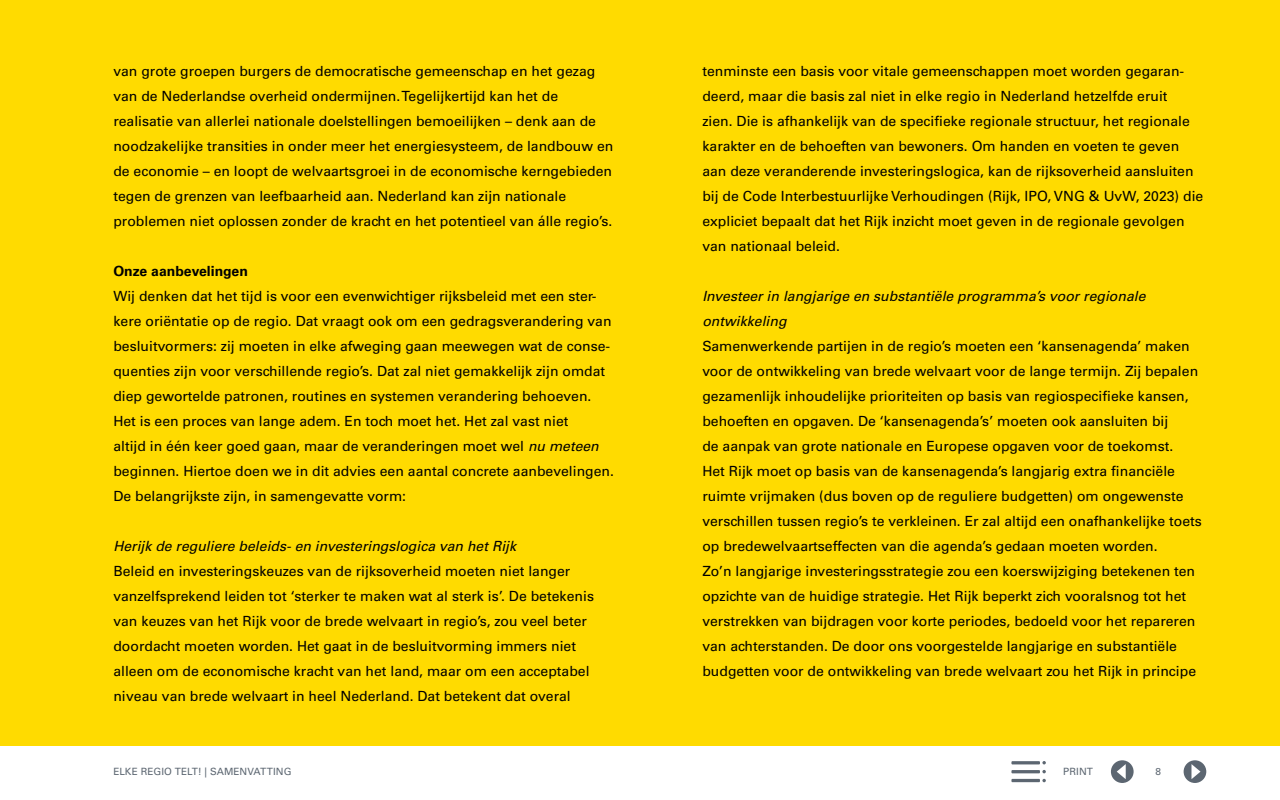
<style>
.page{position:relative;width:1280px;height:800px;background:#fff}
.page>*{position:absolute;margin:0;border:0;box-sizing:border-box;transform-origin:0 0}
.platte_tekst__P{font:14px/25px "Univers LT Std";color:#000}
.Alineakop_cursief__H{font:italic 14px/25px "Univers LT Std";color:#000}
.Alinea_kop_vet__H2{font:700 14px "Univers LT Std";color:#000}
.t1{font:10px "Univers LT Std";letter-spacing:.005em;color:#5c6671}
.s1{font-style:italic}
</style>
<div class="page">
<div style="left:0;top:0;width:1280px;height:746px;background:#ffdb00"></div>
<div style="left:1111px;top:760px;width:23px;height:23px;background:#5c6671;border-radius:50%"></div>
<svg style="left:1117px;top:764px;width:9px;height:15px"></svg>
<div style="left:1184px;top:760px;width:22px;height:23px;background:#5c6671;border-radius:50%"></div>
<svg style="left:1191px;top:764px;width:10px;height:15px"></svg>
<svg style="left:1042px;top:779px;width:4px;height:3px"></svg>
<hr style="left:1011px;top:779px;width:29px;height:3px;background:#5c6671">
<hr style="left:1011px;top:770px;width:29px;height:3px;background:#5c6671">
<svg style="left:1042px;top:770px;width:4px;height:3px"></svg>
<hr style="left:1011px;top:761px;width:29px;height:3px;background:#5c6671">
<svg style="left:1042px;top:761px;width:4px;height:3px"></svg>
<p class="platte_tekst__P" style="left:113px;top:59px;width:501px">van grote groepen burgers de democratische gemeenschap en het gezag van de Nederlandse overheid ondermijnen. Tegelijkertijd kan het de realisatie van allerlei nationale doelstellingen bemoeilijken – denk aan de noodzakelijke transities in onder meer het energiesysteem, de landbouw en de economie – en loopt de welvaartsgroei in de economische kerngebieden tegen de grenzen van leefbaarheid aan. Nederland kan zijn nationale problemen niet oplossen zonder de kracht en het potentieel van álle regio’s.</p>
<h2 class="Alinea_kop_vet__H2" style="left:113px;top:263px;width:136px">Onze aanbevelingen</h2>
<p class="platte_tekst__P" style="left:113px;top:284px;width:502px">Wij denken dat het tijd is voor een evenwichtiger rijksbeleid met een ster&shy;kere oriëntatie op de regio. Dat vraagt ook om een gedragsverandering van besluitvormers: zij moeten in elke afweging gaan meewegen wat de conse&shy;quenties zijn voor verschillende regio’s. Dat zal niet gemakkelijk zijn omdat diep gewortelde patronen, routines en systemen verandering behoeven.<br>Het is een proces van lange adem. En toch moet het. Het zal vast niet<br>altijd in één keer goed gaan, maar de veranderingen moet wel <span class="s1">nu meteen </span>beginnen. Hiertoe doen we in dit advies een aantal concrete aanbevelingen.<br>De belangrijkste zijn, in samengevatte vorm:</p>
<h3 class="Alineakop_cursief__H" style="left:113px;top:534px;width:404px">Herijk de reguliere beleids- en investeringslogica van het Rijk</h3>
<p class="platte_tekst__P" style="left:113px;top:559px;width:482px">Beleid en investeringskeuzes van de rijksoverheid moeten niet langer vanzelfsprekend leiden tot ‘sterker te maken wat al sterk is’. De betekenis van keuzes van het Rijk voor de brede welvaart in regio’s, zou veel beter doordacht moeten worden. Het gaat in de besluitvorming immers niet alleen om de economische kracht van het land, maar om een acceptabel niveau van brede welvaart in heel Nederland. Dat betekent dat overal</p>
<p class="platte_tekst__P" style="left:702px;top:59px;width:503px">tenminste een basis voor vitale gemeenschappen moet worden gegaran&shy;deerd, maar die basis zal niet in elke regio in Nederland hetzelfde eruit<br>zien. Die is afhankelijk van de specifieke regionale structuur, het regionale karakter en de behoeften van bewoners. Om handen en voeten te geven aan deze veranderende investeringslogica, kan de rijksoverheid aansluiten bij de Code Interbestuurlijke Verhoudingen (Rijk, IPO, VNG &amp; UvW, 2023) die expliciet bepaalt dat het Rijk inzicht moet geven in de regionale gevolgen van nationaal beleid.</p>
<h3 class="Alineakop_cursief__H" style="left:702px;top:284px;width:445px">Investeer in langjarige en substantiële programma’s voor regionale ontwikkeling</h3>
<p class="platte_tekst__P" style="left:702px;top:334px;width:501px">Samenwerkende partijen in de regio’s moeten een ‘kansenagenda’ maken voor de ontwikkeling van brede welvaart voor de lange termijn. Zij bepalen gezamenlijk inhoudelijke prioriteiten op basis van regiospecifieke kansen, behoeften en opgaven. De ‘kansenagenda’s’ moeten ook aansluiten bij<br>de aanpak van grote nationale en Europese opgaven voor de toekomst.<br>Het Rijk moet op basis van de kansenagenda’s langjarig extra financiële ruimte vrijmaken (dus boven op de reguliere budgetten) om ongewenste verschillen tussen regio’s te verkleinen. Er zal altijd een onafhankelijke toets op bredewelvaartseffecten van die agenda’s gedaan moeten worden.</p>
<p class="platte_tekst__P" style="left:702px;top:559px;width:495px">Zo’n langjarige investeringsstrategie zou een koerswijziging betekenen ten opzichte van de huidige strategie. Het Rijk beperkt zich vooralsnog tot het verstrekken van bijdragen voor korte periodes, bedoeld voor het repareren van achterstanden. De door ons voorgestelde langjarige en substantiële budgetten voor de ontwikkeling van brede welvaart zou het Rijk in principe</p>
<p class="t1" style="left:113px;top:766px;width:180px">ELKE REGIO TELT! | SAMENVATTING</p>
<p class="t1" style="left:1063px;top:765px;width:31px">PRINT</p>
<p class="t1" style="left:1155px;top:766px;width:7px">8</p>
</div>
